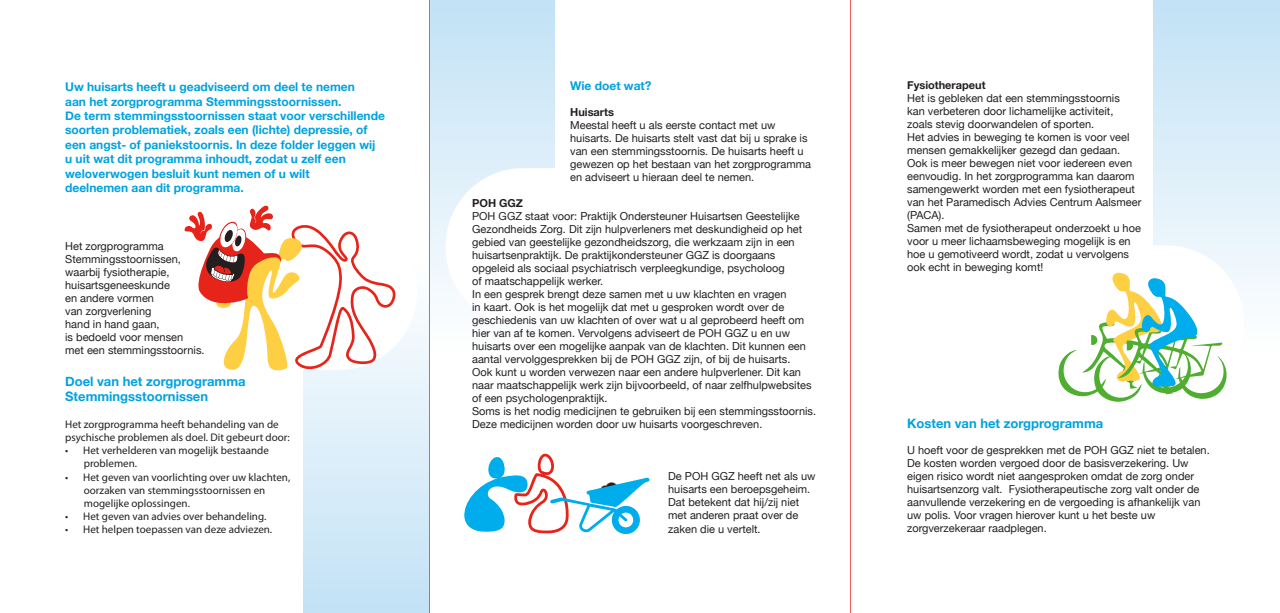
<style>
.page{position:relative;width:1280px;height:613px;background:#fff}
.page>*{position:absolute;margin:0;border:0;box-sizing:border-box;transform-origin:0 0}
.t1{font:700 13px "Helvetica Neue";color:#00a2df}
.t2{font:700 12px/14.4px "Helvetica Neue";color:#00a2df}
.t3{font:11px/13px "Helvetica Neue";color:#231f20}
.t4{font:11px "Myriad Pro";color:#231f20}
.t5{font:700 11px "Helvetica Neue";color:#231f20}
</style>
<div class="page">
<div style="left:303px;top:0;width:126px;height:612px;background:linear-gradient(to bottom,#fff,#cde7f7)"></div>
<svg style="left:396px;top:212px;width:21px;height:157px"></svg>
<div style="left:429px;top:0;width:126px;height:612px;background:linear-gradient(to bottom,#cce7f7,#fff)"></div>
<svg style="left:445px;top:168px;width:110px;height:157px"></svg>
<svg style="left:463px;top:452px;width:186px;height:83px"></svg>
<svg style="left:185px;top:205px;width:211px;height:166px"></svg>
<div style="left:1154px;top:0;width:126px;height:612px;background:linear-gradient(to bottom,#cce7f7,#fff)"></div>
<svg style="left:1154px;top:245px;width:90px;height:158px"></svg>
<svg style="left:1058px;top:272px;width:171px;height:131px"></svg>
<hr style="left:429px;top:0;width:1px;height:612px;background:#f05961">
<hr style="left:850px;top:0;width:1px;height:612px;background:#f05961">
<p class="t2" style="left:65px;top:80px;width:291px">Uw huisarts heeft u geadviseerd om deel te nemen</p>
<p class="t2" style="left:65px;top:94px;width:278px">aan het zorgprogramma Stemmingsstoornissen.</p>
<p class="t2" style="left:65px;top:109px;width:321px">De term stemmingsstoornissen staat voor verschillende soorten problematiek, zoals een (lichte) depressie, of een angst- of paniekstoornis. In deze folder leggen wij</p>
<p class="t2" style="left:65px;top:152px;width:282px">u uit wat dit programma inhoudt, zodat u zelf een</p>
<p class="t2" style="left:65px;top:166px;width:246px">weloverwogen besluit kunt nemen of u wilt</p>
<p class="t2" style="left:65px;top:181px;width:180px">deelnemen aan dit programma.</p>
<p class="t3" style="left:65px;top:240px;width:100px">Het zorgprogramma</p>
<p class="t3" style="left:65px;top:253px;width:117px">Stemmingsstoornissen,</p>
<p class="t3" style="left:65px;top:266px;width:106px">waarbij fysiotherapie,</p>
<p class="t3" style="left:65px;top:279px;width:106px">huisartsgeneeskunde</p>
<p class="t3" style="left:65px;top:292px;width:90px">en andere vormen</p>
<p class="t3" style="left:65px;top:305px;width:88px">van zorgverlening</p>
<p class="t3" style="left:65px;top:318px;width:96px">hand in hand gaan,</p>
<p class="t3" style="left:65px;top:331px;width:119px">is bedoeld voor mensen</p>
<p class="t3" style="left:65px;top:344px;width:141px">met een stemmingsstoornis.</p>
<p class="t1" style="left:65px;top:370px;width:182px">Doel van het zorgprogramma</p>
<p class="t1" style="left:65px;top:386px;width:144px">Stemmingsstoornissen</p>
<p class="t4" style="left:65px;top:417px;width:215px">Het zorgprogramma heeft behandeling van de</p>
<p class="t4" style="left:65px;top:430px;width:226px">psychische problemen als doel. Dit gebeurt door:</p>
<p class="t4" style="left:65px;top:443px;width:205px">• Het verhelderen van mogelijk bestaande</p>
<p class="t4" style="left:84px;top:456px;width:55px">problemen.</p>
<p class="t4" style="left:65px;top:470px;width:227px">• Het geven van voorlichting over uw klachten,</p>
<p class="t4" style="left:84px;top:483px;width:183px">oorzaken van stemmingsstoornissen en</p>
<p class="t4" style="left:84px;top:496px;width:108px">mogelijke oplossingen.</p>
<p class="t4" style="left:65px;top:509px;width:203px">• Het geven van advies over behandeling.</p>
<p class="t4" style="left:65px;top:522px;width:208px">• Het helpen toepassen van deze adviezen.</p>
<p class="t2" style="left:570px;top:78px;width:83px">Wie doet wat?</p>
<p class="t5" style="left:570px;top:103px;width:45px">Huisarts</p>
<p class="t3" style="left:570px;top:119px;width:207px">Meestal heeft u als eerste contact met uw</p>
<p class="t3" style="left:570px;top:132px;width:242px">huisarts. De huisarts stelt vast dat bij u sprake is van een stemmingsstoornis. De huisarts heeft u gewezen op het bestaan van het zorgprogramma en adviseert u hieraan deel te nemen.</p>
<p class="t5" style="left:472px;top:194px;width:52px">POH GGZ</p>
<p class="t3" style="left:472px;top:210px;width:332px">POH GGZ staat voor: Praktijk Ondersteuner Huisartsen Geestelijke<br>Gezondheids Zorg. Dit zijn hulpverleners met deskundigheid op het gebied van geestelijke gezondheidszorg, die werkzaam zijn in een</p>
<p class="t3" style="left:472px;top:249px;width:305px">huisartsenpraktijk. De praktijkondersteuner GGZ is doorgaans</p>
<p class="t3" style="left:472px;top:262px;width:314px">opgeleid als sociaal psychiatrisch verpleegkundige, psycholoog</p>
<p class="t3" style="left:472px;top:275px;width:132px">of maatschappelijk werker.</p>
<p class="t3" style="left:472px;top:288px;width:316px">In een gesprek brengt deze samen met u uw klachten en vragen</p>
<p class="t3" style="left:472px;top:301px;width:314px">in kaart. Ook is het mogelijk dat met u gesproken wordt over de</p>
<p class="t3" style="left:472px;top:314px;width:335px">geschiedenis van uw klachten of over wat u al geprobeerd heeft om hier van af te komen. Vervolgens adviseert de POH GGZ u en uw huisarts over een mogelijke aanpak van de klachten. Dit kunnen een aantal vervolggesprekken bij de POH GGZ zijn, of bij de huisarts.</p>
<p class="t3" style="left:472px;top:366px;width:341px">Ook kunt u worden verwezen naar een andere hulpverlener. Dit kan naar maatschappelijk werk zijn bijvoorbeeld, of naar zelfhulpwebsites of een psychologenpraktijk.</p>
<p class="t3" style="left:472px;top:405px;width:346px">Soms is het nodig medicijnen te gebruiken bij een stemmingsstoornis.<br>Deze medicijnen worden door uw huisarts voorgeschreven.</p>
<p class="t3" style="left:668px;top:470px;width:149px">De POH GGZ heeft net als uw huisarts een beroepsgeheim.<br>Dat betekent dat hij/zij niet</p>
<p class="t3" style="left:668px;top:509px;width:132px">met anderen praat over de</p>
<p class="t3" style="left:668px;top:522px;width:94px">zaken die u vertelt.</p>
<p class="t5" style="left:907px;top:76px;width:80px">Fysiotherapeut</p>
<p class="t3" style="left:907px;top:92px;width:214px">Het is gebleken dat een stemmingsstoornis</p>
<p class="t3" style="left:907px;top:105px;width:208px">kan verbeteren door lichamelijke activiteit,</p>
<p class="t3" style="left:907px;top:118px;width:188px">zoals stevig doorwandelen of sporten.</p>
<p class="t3" style="left:907px;top:131px;width:224px">Het advies in beweging te komen is voor veel</p>
<p class="t3" style="left:907px;top:144px;width:215px">mensen gemakkelijker gezegd dan gedaan.</p>
<p class="t3" style="left:907px;top:157px;width:226px">Ook is meer bewegen niet voor iedereen even</p>
<p class="t3" style="left:907px;top:170px;width:229px">eenvoudig. In het zorgprogramma kan daarom</p>
<p class="t3" style="left:907px;top:183px;width:229px">samengewerkt worden met een fysiotherapeut</p>
<p class="t3" style="left:907px;top:196px;width:236px">van het Paramedisch Advies Centrum Aalsmeer</p>
<p class="t3" style="left:907px;top:209px;width:39px">(PACA).</p>
<p class="t3" style="left:907px;top:222px;width:235px">Samen met de fysiotherapeut onderzoekt u hoe</p>
<p class="t3" style="left:907px;top:235px;width:225px">voor u meer lichaamsbeweging mogelijk is en</p>
<p class="t3" style="left:907px;top:248px;width:223px">hoe u gemotiveerd wordt, zodat u vervolgens</p>
<p class="t3" style="left:907px;top:261px;width:138px">ook echt in beweging komt!</p>
<p class="t1" style="left:907px;top:413px;width:198px">Kosten van het zorgprogramma</p>
<p class="t3" style="left:907px;top:444px;width:304px">U hoeft voor de gesprekken met de POH GGZ niet te betalen.</p>
<p class="t3" style="left:907px;top:457px;width:283px">De kosten worden vergoed door de basisverzekering. Uw</p>
<p class="t3" style="left:907px;top:470px;width:288px">eigen risico wordt niet aangesproken omdat de zorg onder</p>
<p class="t3" style="left:907px;top:483px;width:294px">huisartsenzorg valt. Fysiotherapeutische zorg valt onder de</p>
<p class="t3" style="left:907px;top:496px;width:295px">aanvullende verzekering en de vergoeding is afhankelijk van</p>
<p class="t3" style="left:907px;top:509px;width:250px">uw polis. Voor vragen hierover kunt u het beste uw</p>
<p class="t3" style="left:907px;top:522px;width:141px">zorgverzekeraar raadplegen.</p>
</div>
